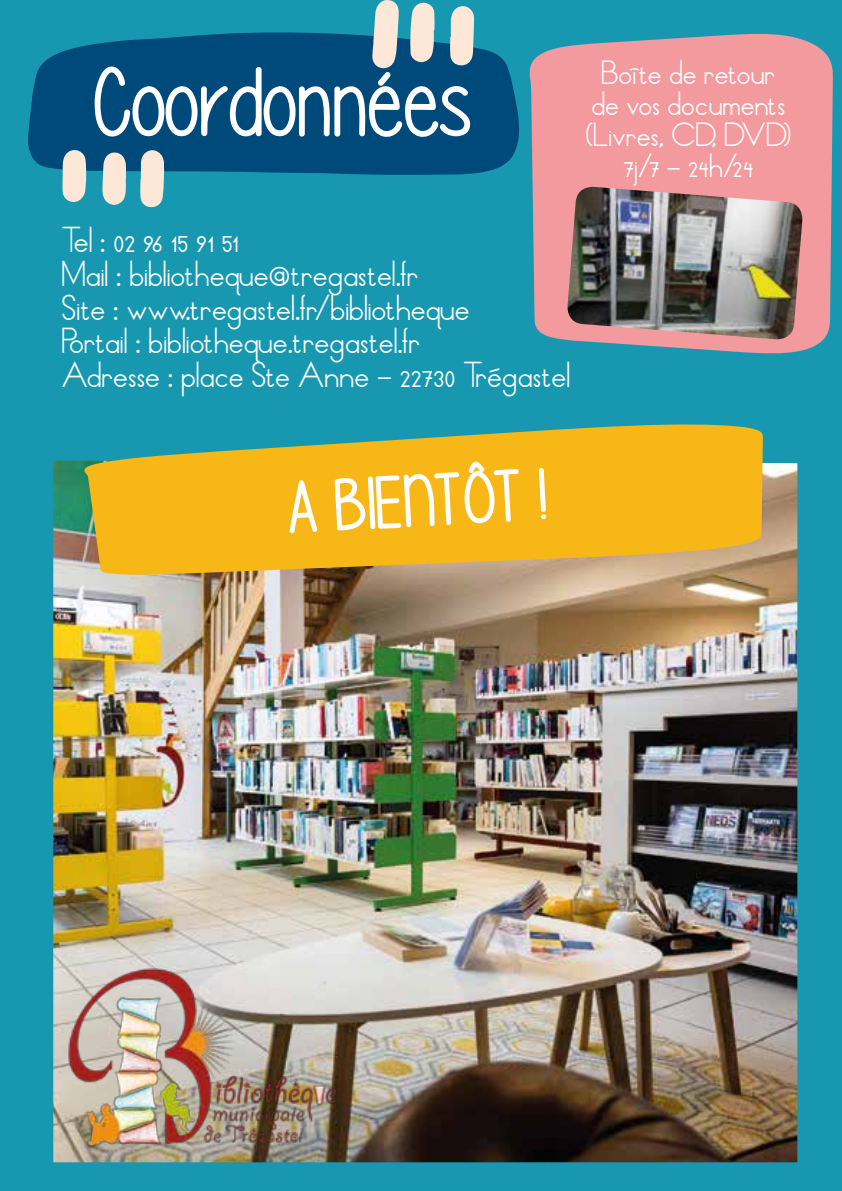
<style>
.page{position:relative;width:842px;height:1191px;background:#1898b0}
.page>*{position:absolute;margin:0;border:0;box-sizing:border-box;transform-origin:0 0}
.t1{font:96px "Please write me a song";color:#fff}
.t2{font:72px "Please write me a song";color:#fff}
.t3{font:28px/33.6px "Thin Linesand Curves";color:#fff}
.t4{font:26px/31.2px "Thin Linesand Curves";color:#fff;text-align:center}
</style>
<div class="page">
<img style="left:53px;top:460px;width:744px;height:702px">
<svg style="left:28px;top:44px;width:491px;height:131px;background:#025281"></svg>
<svg style="left:140px;top:150px;width:24px;height:58px"></svg>
<svg style="left:62px;top:150px;width:25px;height:52px"></svg>
<svg style="left:102px;top:152px;width:24px;height:53px"></svg>
<svg style="left:94px;top:0;width:380px;height:138px"></svg>
<svg style="left:529px;top:34px;width:304px;height:320px;background:#dc999e"></svg>
<img style="left:567px;top:187px;width:235px;height:152px">
<svg style="left:65px;top:424px;width:698px;height:151px;background:#d4b034"></svg>
<svg style="left:288px;top:471px;width:30px;height:83px;background:#f8c43f"></svg>
<svg style="left:333px;top:424px;width:187px;height:108px;background:#dbbd4a"></svg>
<svg style="left:537px;top:466px;width:11px;height:120px"></svg>
<img style="left:54px;top:954px;width:297px;height:209px">
<h1 class="t1" style="left:96px;top:53px;width:378px">Coordonnées</h1>
<p class="t3" style="left:62px;top:225px;width:510px">Tel : 02 96 15 91 51<br>Mail : bibliotheque@tregastel.fr<br>Site : www.tregastel.fr/bibliotheque<br>Portail : bibliotheque.tregastel.fr<br>Adresse : place Ste Anne - 22730 Trégastel</p>
<p class="t4" style="left:585px;top:58px;width:207px">Boîte de retour de vos documents (Livres, CD, DVD)<br>7j/7 - 24h/24</p>
<h2 class="t2" style="left:282px;top:471px;width:265px;rotate:-3deg">A BIENTÔT !</h2>
</div>
